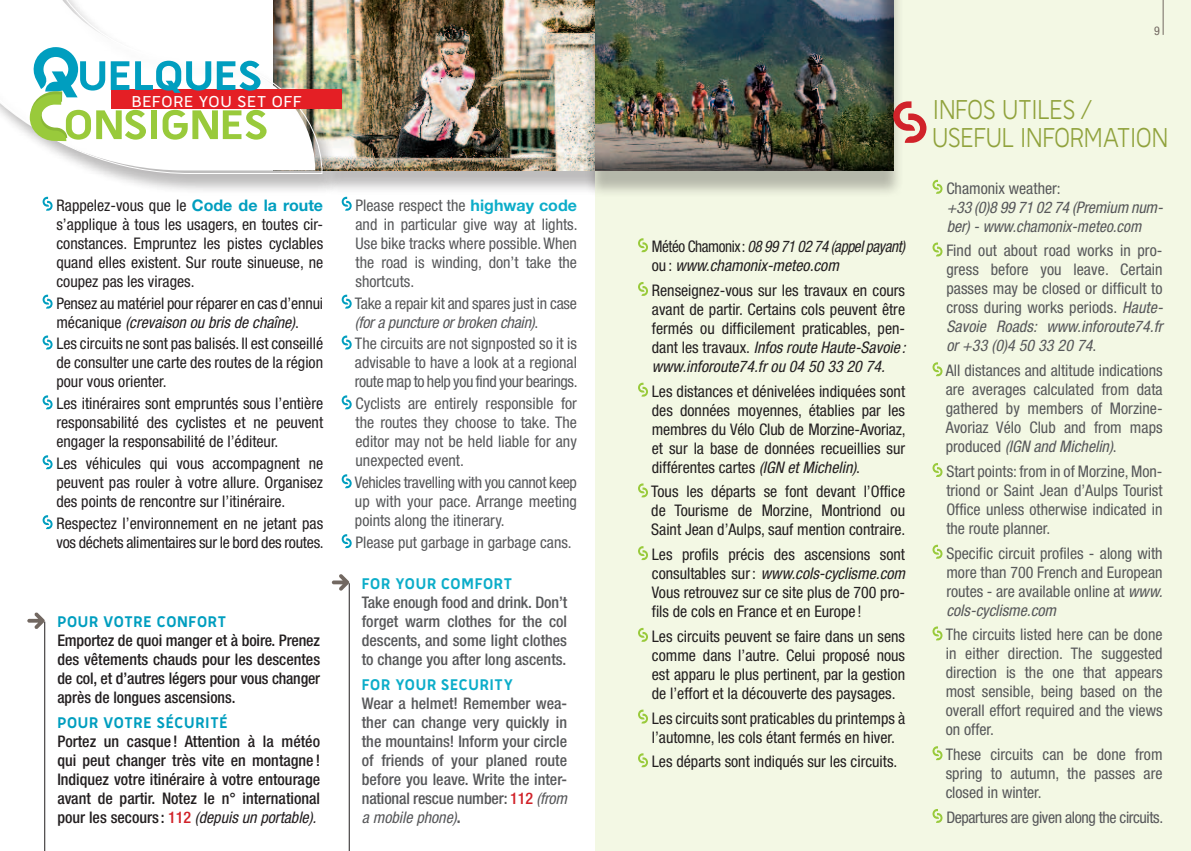
<style>
.page{position:relative;width:1191px;height:851px;background:#fff}
.page>*{position:absolute;margin:0;border:0;box-sizing:border-box;transform-origin:0 0}
.t1{font:700 48.2px "FNAC Regular";color:#99ca3b;scale:1.09 1}
.t2{font:700 48.2px "FNAC Regular";color:#009ebf;scale:1.09 1}
.t3{font:31.8px/28.6px "FNAC Regular";color:#90a23c;scale:.89 1}
.t4{font:700 18.4px "FNAC Demi";letter-spacing:.04em;color:#fff;scale:1.07 1}
.t5{font:700 18px "FNAC Regular";letter-spacing:.04em;color:#009ebf}
.t6{font:700 18px "FNAC Regular";letter-spacing:.04em;color:#0cadc9}
.t7{font:condensed 16px/19px "Helvetica Neue";color:#231f20;text-align:justify}
.t8{font:condensed 16px/19px "Helvetica Neue";color:#57585a;text-align:justify}
.t9{font:500 condensed 16px/19px "Helvetica Neue";color:#231f20;text-align:justify}
.t10{font:500 condensed 16px/19px "Helvetica Neue";color:#57585a;text-align:justify}
.t11{font:italic condensed 16px/19px "Helvetica Neue";color:#231f20;scale:.95 1}
.t12{font:italic condensed 16px/19px "Helvetica Neue";color:#57585a}
.t13{font:condensed 16px "Helvetica Neue";letter-spacing:-.025em;color:#57585a}
.t14{font:condensed 12px "Helvetica Neue";color:#726861}
.s1{font-weight:700;font-stretch:normal;color:#009ebf}
.s2{font-style:italic}
.s3{color:#d1232a}
.s4{font-weight:400;font-style:italic}
.s5{font-weight:700;font-stretch:normal;color:#0cadc9}
.s6{font-weight:700}
.s7{font-style:normal}
</style>
<div class="page">
<div style="left:319px;top:0;width:346px;height:195px;background:#231f20;opacity:.3"></div>
<div style="left:272px;top:0;width:338px;height:170px;background:#231f20;opacity:.75"></div>
<div style="left:595px;top:0;width:596px;height:850px;background:#f3f8e4"></div>
<hr style="left:44px;top:621px;width:1px;height:229px;background:#231f20">
<svg style="left:27px;top:612px;width:18px;height:17px"></svg>
<svg style="left:43px;top:197px;width:10px;height:14px"></svg>
<svg style="left:43px;top:294px;width:10px;height:14px"></svg>
<svg style="left:43px;top:335px;width:10px;height:14px"></svg>
<svg style="left:43px;top:395px;width:10px;height:14px"></svg>
<svg style="left:43px;top:455px;width:10px;height:14px"></svg>
<svg style="left:43px;top:515px;width:10px;height:14px"></svg>
<svg style="left:638px;top:238px;width:10px;height:14px"></svg>
<svg style="left:638px;top:282px;width:10px;height:14px"></svg>
<svg style="left:638px;top:382px;width:10px;height:14px"></svg>
<svg style="left:638px;top:483px;width:10px;height:14px"></svg>
<svg style="left:638px;top:546px;width:10px;height:14px"></svg>
<svg style="left:638px;top:627px;width:10px;height:14px"></svg>
<svg style="left:638px;top:709px;width:10px;height:14px"></svg>
<svg style="left:638px;top:753px;width:10px;height:14px"></svg>
<hr style="left:349px;top:583px;width:1px;height:267px;background:#231f20">
<svg style="left:332px;top:574px;width:17px;height:16px"></svg>
<svg style="left:342px;top:197px;width:10px;height:14px"></svg>
<svg style="left:342px;top:294px;width:10px;height:14px"></svg>
<svg style="left:342px;top:335px;width:10px;height:14px"></svg>
<svg style="left:342px;top:395px;width:10px;height:14px"></svg>
<svg style="left:342px;top:474px;width:10px;height:14px"></svg>
<svg style="left:342px;top:534px;width:10px;height:14px"></svg>
<svg style="left:932px;top:180px;width:10px;height:14px"></svg>
<svg style="left:932px;top:242px;width:10px;height:14px"></svg>
<svg style="left:932px;top:362px;width:10px;height:14px"></svg>
<svg style="left:932px;top:463px;width:10px;height:14px"></svg>
<svg style="left:932px;top:544px;width:10px;height:14px"></svg>
<svg style="left:932px;top:626px;width:10px;height:14px"></svg>
<svg style="left:932px;top:746px;width:10px;height:14px"></svg>
<svg style="left:932px;top:809px;width:10px;height:13px"></svg>
<div style="left:0;top:0;width:341px;height:193px;background:#231f20;opacity:.3"></div>
<svg style="left:0;top:0;width:323px;height:174px"></svg>
<div style="left:111px;top:90px;width:230px;height:19px;background:#e41f25"></div>
<svg style="left:29px;top:47px;width:49px;height:94px"></svg>
<div style="left:584px;top:0;width:320px;height:197px;background:#231f20;opacity:.3"></div>
<div style="left:595px;top:0;width:300px;height:174px;background:#231f20;opacity:.5"></div>
<svg style="left:893px;top:101px;width:33px;height:42px"></svg>
<hr style="left:1162px;top:0;width:1px;height:35px;background:#726861">
<p class="t14" style="left:1154px;top:24px;width:7px">9</p>
<h1 class="t2" style="left:77px;top:53px;width:171px">UELQUES</h1>
<p class="t4" style="left:132px;top:92px;width:160px">BEFORE YOU SET OFF</p>
<h2 class="t3" style="left:932px;top:95px;width:266px">INFOS UTILES /<br>USEFUL INFORMATION</h2>
<h1 class="t1" style="left:64px;top:102px;width:189px">ONSIGNES</h1>
<p class="t7" style="left:56px;top:195px;width:268px">Rappelez-vous que le <span class="s1">Code de la route </span>s’applique à tous les usagers, en toutes cir&shy;constances. Empruntez les pistes cyclables quand elles existent. Sur route sinueuse, ne coupez pas les virages.</p>
<p class="t7" style="left:56px;top:293px;width:268px">Pensez au matériel pour réparer en cas d’ennui mécanique <span class="s2">(crevaison ou bris de chaîne)</span>.</p>
<p class="t7" style="left:56px;top:334px;width:268px">Les circuits ne sont pas balisés. Il est conseillé de consulter une carte des routes de la région pour vous orienter.</p>
<p class="t7" style="left:56px;top:394px;width:268px">Les itinéraires sont empruntés sous l’entière responsabilité des cyclistes et ne peuvent engager la responsabilité de l’éditeur.</p>
<p class="t7" style="left:56px;top:454px;width:268px">Les véhicules qui vous accompagnent ne peuvent pas rouler à votre allure. Organisez des points de rencontre sur l’itinéraire.</p>
<p class="t7" style="left:56px;top:513px;width:269px">Respectez l’environnement en ne jetant pas vos déchets alimentaires sur le bord des routes.</p>
<p class="t5" style="left:57px;top:613px;width:169px">POUR VOTRE CONFORT</p>
<p class="t9" style="left:57px;top:631px;width:264px">Emportez de quoi manger et à boire. Prenez des vêtements chauds pour les descentes de col, et d’autres légers pour vous changer après de longues ascensions.</p>
<p class="t5" style="left:57px;top:714px;width:21px">POUR</p>
<p class="t5" style="left:103px;top:714px;width:124px">VOTRE SÉCURITÉ</p>
<p class="t9" style="left:57px;top:731px;width:264px">Portez un casque ! Attention à la météo qui peut changer très vite en montagne !<br>Indiquez votre itinéraire à votre entourage avant de partir. Notez le n° international pour les secours : <span class="s3">112</span> <span class="s4">(depuis un portable).</span></p>
<p class="t8" style="left:355px;top:195px;width:223px">Please respect the <span class="s5">highway code </span>and in particular give way at lights.<br>Use bike tracks where possible. When the road is winding, don’t take the shortcuts.</p>
<p class="t8" style="left:355px;top:293px;width:223px">Take a repair kit and spares just in case <span class="s2">(for a puncture or broken chain)</span>.</p>
<p class="t8" style="left:355px;top:334px;width:224px">The circuits are not signposted so it is advisable to have a look at a regional route map to help you find your bearings.</p>
<p class="t8" style="left:355px;top:394px;width:223px">Cyclists are entirely responsible for the routes they choose to take. The editor may not be held liable for any unexpected event.</p>
<p class="t8" style="left:355px;top:473px;width:223px">Vehicles travelling with you cannot keep up with your pace. Arrange meeting points along the itinerary.</p>
<p class="t8" style="left:355px;top:532px;width:218px">Please put garbage in garbage cans.</p>
<p class="t6" style="left:362px;top:575px;width:151px">FOR YOUR COMFORT</p>
<p class="t10" style="left:362px;top:592px;width:207px">Take enough food and drink. Don’t forget warm clothes for the col descents, and some light clothes to change you after long ascents.</p>
<p class="t6" style="left:362px;top:675px;width:153px">FOR YOUR SECURITY</p>
<p class="t10" style="left:362px;top:693px;width:207px">Wear a helmet! Remember wea&shy;ther can change very quickly in the mountains! Inform your circle of friends of your planed route before you leave. Write the inter&shy;national rescue number: <span class="s3">112</span> <span class="s4">(from a mobile phone)</span><span class="s6">.</span></p>
<p class="t11" style="left:652px;top:237px;width:268px"><span class="s7">Météo Chamonix:</span> 08 99 71 02 74 (appel payant) <span class="s7">ou :</span> www.chamonix-meteo.com</p>
<p class="t7" style="left:652px;top:280px;width:255px">Renseignez-vous sur les travaux en cours avant de partir. Certains cols peuvent être fermés ou difficilement praticables, pen&shy;dant les travaux. <span class="s2">Infos route Haute-Savoie : www.inforoute74.fr ou 04 50 33 20 74.</span></p>
<p class="t7" style="left:652px;top:381px;width:255px">Les distances et dénivelées indiquées sont des données moyennes, établies par les membres du Vélo Club de Morzine-Avoriaz, et sur la base de données recueillies sur différentes cartes <span class="s2">(IGN et Michelin)</span>.</p>
<p class="t7" style="left:651px;top:482px;width:256px">Tous les départs se font devant l’Office de Tourisme de Morzine, Montriond ou Saint Jean d’Aulps, sauf mention contraire.</p>
<p class="t7" style="left:652px;top:544px;width:255px">Les profils précis des ascensions sont consultables sur: <span class="s2">www.cols-cyclisme.com </span>Vous retrouvez sur ce site plus de 700 pro&shy;fils de cols en France et en Europe !</p>
<p class="t7" style="left:652px;top:626px;width:255px">Les circuits peuvent se faire dans un sens comme dans l’autre. Celui proposé nous est apparu le plus pertinent, par la gestion de l’effort et la découverte des paysages.</p>
<p class="t7" style="left:652px;top:708px;width:255px">Les circuits sont praticables du printemps à l’automne, les cols étant fermés en hiver.</p>
<p class="t7" style="left:652px;top:751px;width:247px">Les départs sont indiqués sur les circuits.</p>
<p class="t8" style="left:946px;top:178px;width:116px">Chamonix weather:</p>
<p class="t12" style="left:946px;top:197px;width:218px">+33 (0)8 99 71 02 74 (Premium num&shy;ber) - www.chamonix-meteo.com</p>
<p class="t8" style="left:946px;top:241px;width:218px">Find out about road works in pro&shy;gress before you leave. Certain passes may be closed or difficult to cross during works periods. <span class="s2">Haute-Savoie Roads: www.inforoute74.fr or +33 (0)4 50 33 20 74</span>.</p>
<p class="t8" style="left:945px;top:361px;width:218px">All distances and altitude indications are averages calculated from data gathered by members of Morzine-Avoriaz Vélo Club and from maps produced <span class="s2">(IGN and Michelin)</span>.</p>
<p class="t8" style="left:946px;top:461px;width:218px">Start points: from in of Morzine, Mon&shy;triond or Saint Jean d’Aulps Tourist Office unless otherwise indicated in the route planner.</p>
<p class="t8" style="left:946px;top:543px;width:218px">Specific circuit profiles - along with more than 700 French and European routes - are available online at <span class="s2">www. cols-cyclisme.com</span></p>
<p class="t8" style="left:945px;top:625px;width:218px">The circuits listed here can be done in either direction. The suggested direction is the one that appears most sensible, being based on the overall effort required and the views on offer.</p>
<p class="t8" style="left:945px;top:744px;width:218px">These circuits can be done from spring to autumn, the passes are closed in winter.</p>
<p class="t13" style="left:946px;top:807px;width:218px">Departures are given along the circuits.</p>
</div>
